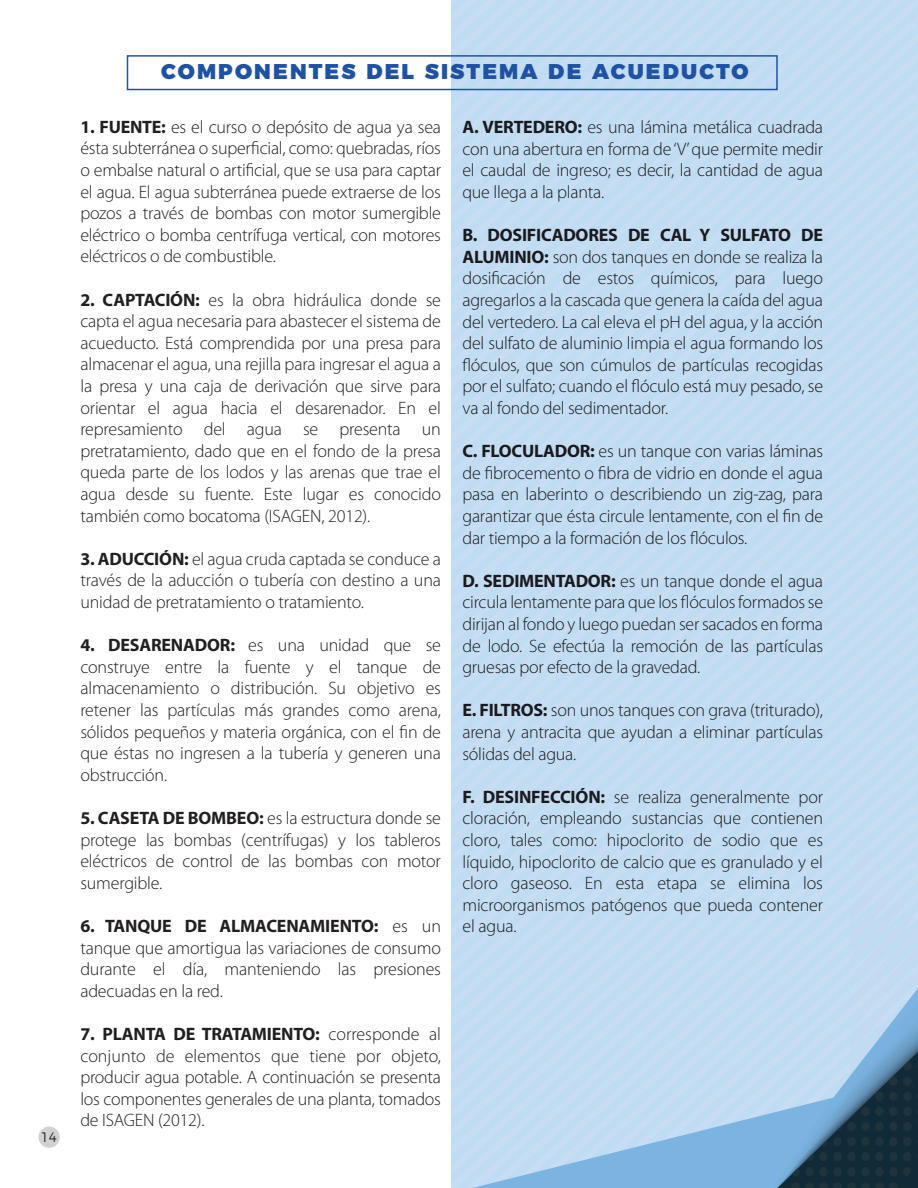
<style>
.page{position:relative;width:918px;height:1188px;background:#fff}
.page>*{position:absolute;margin:0;border:0;box-sizing:border-box;transform-origin:0 0}
.t1{font:900 21.3px "Montserrat";letter-spacing:.1em;color:#2052a4}
.t2{font:300 18px/21.6px "Myriad Pro";letter-spacing:-.015em;color:#231f20;text-align:justify}
.t3{font:300 13.65px "Montserrat";color:#231f20;scale:.95 1}
.s1{font-weight:700}
</style>
<div class="page">
<div style="left:452px;top:973px;width:320px;height:18px;background:#c0dcf2"></div>
<div style="left:452px;top:954px;width:320px;height:19px;background:#c0dcf2"></div>
<div style="left:452px;top:936px;width:320px;height:18px;background:#c0dcf2"></div>
<div style="left:452px;top:918px;width:320px;height:18px;background:#c0dcf2"></div>
<div style="left:452px;top:900px;width:320px;height:18px;background:#c0dcf2"></div>
<div style="left:452px;top:881px;width:320px;height:19px;background:#c0dcf2"></div>
<div style="left:452px;top:863px;width:320px;height:18px;background:#c0dcf2"></div>
<div style="left:452px;top:845px;width:320px;height:18px;background:#c0dcf2"></div>
<div style="left:452px;top:827px;width:320px;height:18px;background:#c0dcf2"></div>
<div style="left:452px;top:808px;width:466px;height:19px;background:#c0dcf2"></div>
<div style="left:452px;top:790px;width:466px;height:18px;background:#c0dcf2"></div>
<div style="left:452px;top:772px;width:466px;height:18px;background:#c0dcf2"></div>
<div style="left:452px;top:754px;width:466px;height:18px;background:#c0dcf2"></div>
<div style="left:452px;top:735px;width:466px;height:19px;background:#c0dcf2"></div>
<div style="left:452px;top:717px;width:466px;height:18px;background:#c0dcf2"></div>
<div style="left:452px;top:699px;width:466px;height:18px;background:#c0dcf2"></div>
<div style="left:452px;top:680px;width:466px;height:19px;background:#c0dcf2"></div>
<div style="left:452px;top:662px;width:466px;height:18px;background:#c0dcf2"></div>
<div style="left:452px;top:644px;width:466px;height:18px;background:#c0dcf2"></div>
<div style="left:452px;top:626px;width:466px;height:18px;background:#c0dcf2"></div>
<div style="left:452px;top:607px;width:466px;height:19px;background:#c0dcf2"></div>
<div style="left:452px;top:589px;width:466px;height:18px;background:#c0dcf2"></div>
<div style="left:452px;top:571px;width:466px;height:18px;background:#c0dcf2"></div>
<div style="left:452px;top:553px;width:466px;height:18px;background:#c0dcf2"></div>
<div style="left:452px;top:534px;width:466px;height:19px;background:#c0dcf2"></div>
<div style="left:452px;top:516px;width:466px;height:18px;background:#c0dcf2"></div>
<div style="left:452px;top:498px;width:466px;height:18px;background:#c0dcf2"></div>
<div style="left:452px;top:480px;width:466px;height:18px;background:#c0dcf2"></div>
<div style="left:452px;top:461px;width:466px;height:19px;background:#c0dcf2"></div>
<div style="left:452px;top:443px;width:466px;height:18px;background:#c0dcf2"></div>
<div style="left:452px;top:425px;width:466px;height:18px;background:#c0dcf2"></div>
<div style="left:452px;top:0;width:466px;height:425px;background:#c0dcf2"></div>
<div style="left:452px;top:0;width:451px;height:407px;background:#c0dcf2"></div>
<div style="left:452px;top:0;width:431px;height:388px;background:#c0dcf2"></div>
<div style="left:452px;top:0;width:411px;height:370px;background:#c0dcf2"></div>
<div style="left:452px;top:0;width:391px;height:352px;background:#c0dcf2"></div>
<div style="left:452px;top:0;width:370px;height:333px;background:#c0dcf2"></div>
<div style="left:452px;top:0;width:350px;height:315px;background:#c0dcf2"></div>
<div style="left:452px;top:0;width:330px;height:297px;background:#c0dcf2"></div>
<div style="left:452px;top:0;width:309px;height:279px;background:#c0dcf2"></div>
<div style="left:452px;top:0;width:289px;height:260px;background:#c0dcf2"></div>
<div style="left:452px;top:0;width:269px;height:242px;background:#c0dcf2"></div>
<div style="left:452px;top:0;width:248px;height:224px;background:#c0dcf2"></div>
<div style="left:452px;top:0;width:228px;height:206px;background:#c0dcf2"></div>
<div style="left:452px;top:0;width:208px;height:187px;background:#c0dcf2"></div>
<svg style="left:472px;top:988px;width:300px;height:200px;background:#b5d5ee"></svg>
<svg style="left:772px;top:827px;width:146px;height:361px;background:#96b4cb"></svg>
<div style="left:39px;top:1127px;width:21px;height:21px;background:#d1d2d4;border-radius:50%"></div>
<div style="left:127px;top:55px;width:651px;height:35px;border:2px solid #2052a4"></div>
<p class="t3" style="left:41px;top:1127px;width:19px">14</p>
<p class="t1" style="left:161px;top:54px;width:589px">COMPONENTES DEL SISTEMA DE ACUEDUCTO</p>
<p class="t2" style="left:80px;top:116px;width:362px"><span class="s1">1. FUENTE:</span> es el curso o depósito de agua ya sea ésta subterránea o superficial, como: quebradas, ríos o embalse natural o artificial, que se usa para captar el agua. El agua subterránea puede extraerse de los pozos a través de bombas con motor sumergible eléctrico o bomba centrífuga vertical, con motores eléctricos o de combustible.</p>
<p class="t2" style="left:80px;top:289px;width:362px"><span class="s1">2. CAPTACIÓN:</span> es la obra hidráulica donde se capta el agua necesaria para abastecer el sistema de acueducto. Está comprendida por una presa para almacenar el agua, una rejilla para ingresar el agua a la presa y una caja de derivación que sirve para orientar el agua hacia el desarenador. En el represamiento del agua se presenta un pretratamiento, dado que en el fondo de la presa queda parte de los lodos y las arenas que trae el agua desde su fuente. Este lugar es conocido también como bocatoma (ISAGEN, 2012).</p>
<p class="t2" style="left:80px;top:548px;width:362px"><span class="s1">3. ADUCCIÓN:</span> el agua cruda captada se conduce a través de la aducción o tubería con destino a una unidad de pretratamiento o tratamiento.</p>
<p class="t2" style="left:80px;top:635px;width:362px"><span class="s1">4. DESARENADOR:</span> es una unidad que se construye entre la fuente y el tanque de almacenamiento o distribución. Su objetivo es retener las partículas más grandes como arena, sólidos pequeños y materia orgánica, con el fin de que éstas no ingresen a la tubería y generen una obstrucción.</p>
<p class="t2" style="left:80px;top:808px;width:362px"><span class="s1">5. CASETA DE BOMBEO:</span> es la estructura donde se protege las bombas (centrífugas) y los tableros eléctricos de control de las bombas con motor sumergible.</p>
<p class="t2" style="left:80px;top:916px;width:362px"><span class="s1">6. TANQUE DE ALMACENAMIENTO:</span> es un tanque que amortigua las variaciones de consumo durante el día, manteniendo las presiones adecuadas en la red.</p>
<p class="t2" style="left:80px;top:1024px;width:362px"><span class="s1">7. PLANTA DE TRATAMIENTO:</span> corresponde al conjunto de elementos que tiene por objeto, producir agua potable. A continuación se presenta los componentes generales de una planta, tomados de ISAGEN (2012).</p>
<p class="t2" style="left:462px;top:117px;width:362px"><span class="s1">A. VERTEDERO:</span> es una lámina metálica cuadrada con una abertura en forma de ‘V’ que permite medir el caudal de ingreso; es decir, la cantidad de agua que llega a la planta.</p>
<p class="t2" style="left:462px;top:225px;width:362px"><span class="s1">B. DOSIFICADORES DE CAL Y SULFATO DE ALUMINIO:</span> son dos tanques en donde se realiza la dosificación de estos químicos, para luego agregarlos a la cascada que genera la caída del agua del vertedero. La cal eleva el pH del agua, y la acción del sulfato de aluminio limpia el agua formando los flóculos, que son cúmulos de partículas recogidas por el sulfato; cuando el flóculo está muy pesado, se va al fondo del sedimentador.</p>
<p class="t2" style="left:462px;top:441px;width:362px"><span class="s1">C. FLOCULADOR:</span> es un tanque con varias láminas de fibrocemento o fibra de vidrio en donde el agua pasa en laberinto o describiendo un zig-zag, para garantizar que ésta circule lentamente, con el fin de dar tiempo a la formación de los flóculos.</p>
<p class="t2" style="left:462px;top:570px;width:362px"><span class="s1">D. SEDIMENTADOR:</span> es un tanque donde el agua circula lentamente para que los flóculos formados se dirijan al fondo y luego puedan ser sacados en forma de lodo. Se efectúa la remoción de las partículas gruesas por efecto de la gravedad.</p>
<p class="t2" style="left:462px;top:700px;width:362px"><span class="s1">E. FILTROS:</span> son unos tanques con grava (triturado), arena y antracita que ayudan a eliminar partículas sólidas del agua.</p>
<p class="t2" style="left:462px;top:786px;width:362px"><span class="s1">F. DESINFECCIÓN:</span> se realiza generalmente por cloración, empleando sustancias que contienen cloro, tales como: hipoclorito de sodio que es líquido, hipoclorito de calcio que es granulado y el cloro gaseoso. En esta etapa se elimina los microorganismos patógenos que pueda contener el agua.</p>
</div>
